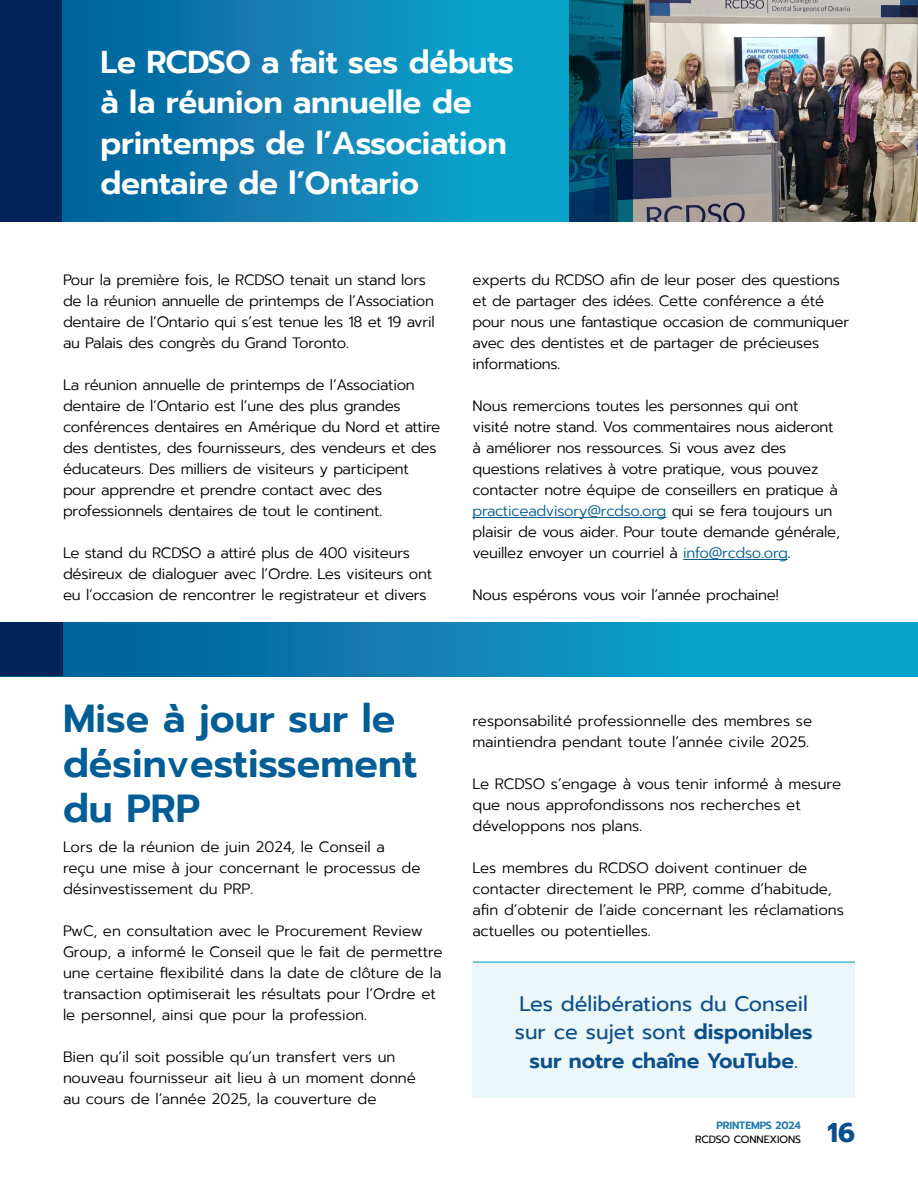
<style>
.page{position:relative;width:918px;height:1188px;background:#fff}
.page>*{position:absolute;margin:0;border:0;box-sizing:border-box;transform-origin:0 0}
.t1{font:600 39px/45px "Prompt";color:#005d95}
.t2{font:600 31.5px/40.5px "Prompt";letter-spacing:-.01em;color:#fff}
.t3{font:700 27px "Prompt";color:#0b4e8c}
.t4{font:21px/28.5px "Prompt";color:#0b4e8c;text-align:center}
.t5{font:300 15px/21px "Prompt";letter-spacing:-.015em;color:#000}
.t6{font:10.5px "Prompt";letter-spacing:-.01em;color:#000}
.t7{font:600 10.5px "Prompt";letter-spacing:-.01em;color:#1879ae}
.s1{color:#005d95}
.s2{font-weight:600}
</style>
<div class="page">
<img style="left:633px;top:0;width:285px;height:222px">
<svg style="left:62px;top:0;width:571px;height:222px;background:#0a7dac"></svg>
<div style="left:0;top:0;width:62px;height:222px;background:#002359"></div>
<hr style="left:472px;top:517px;width:194px;height:1px;background:#005d95">
<hr style="left:683px;top:559px;width:105px;height:1px;background:#005d95">
<svg style="left:63px;top:622px;width:855px;height:54px;background:#0a86b7"></svg>
<div style="left:0;top:622px;width:63px;height:54px;background:#002358"></div>
<div style="left:472px;top:962px;width:383px;height:136px;background:#ecf7fa"></div>
<hr style="left:473px;top:962px;width:382px;height:1px;background:#0ea1ca">
<h1 class="t2" style="left:100px;top:41px;width:415px">Le RCDSO a fait ses débuts à la réunion annuelle de printemps de l’Association dentaire de l’Ontario</h1>
<p class="t5" style="left:63px;top:269px;width:373px">Pour la première fois, le RCDSO tenait un stand lors de la réunion annuelle de printemps de l’Association dentaire de l’Ontario qui s’est tenue les 18 et 19 avril au Palais des congrès du Grand Toronto.</p>
<p class="t5" style="left:63px;top:374px;width:379px">La réunion annuelle de printemps de l’Association dentaire de l’Ontario est l’une des plus grandes conférences dentaires en Amérique du Nord et attire des dentistes, des fournisseurs, des vendeurs et des éducateurs. Des milliers de visiteurs y participent pour apprendre et prendre contact avec des professionnels dentaires de tout le continent.</p>
<p class="t5" style="left:63px;top:542px;width:371px">Le stand du RCDSO a attiré plus de 400 visiteurs désireux de dialoguer avec l’Ordre. Les visiteurs ont eu l’occasion de rencontrer le registrateur et divers</p>
<p class="t5" style="left:472px;top:269px;width:378px">experts du RCDSO afin de leur poser des questions et de partager des idées. Cette conférence a été pour nous une fantastique occasion de communiquer avec des dentistes et de partager de précieuses informations.</p>
<p class="t5" style="left:472px;top:395px;width:369px">Nous remercions toutes les personnes qui ont<br>visité notre stand. Vos commentaires nous aideront à améliorer nos ressources. Si vous avez des questions relatives à votre pratique, vous pouvez contacter notre équipe de conseillers en pratique à <span class="s1">practiceadvisory@rcdso.org</span> qui se fera toujours un plaisir de vous aider. Pour toute demande générale,</p>
<p class="t5" style="left:472px;top:542px;width:320px">veuillez envoyer un courriel à <span class="s1">info@rcdso.org</span>.</p>
<p class="t5" style="left:472px;top:584px;width:308px">Nous espérons vous voir l’année prochaine!</p>
<h2 class="t1" style="left:63px;top:696px;width:356px">Mise à jour sur le désinvestissement du PRP</h2>
<p class="t5" style="left:63px;top:836px;width:359px">Lors de la réunion de juin 2024, le Conseil a<br>reçu une mise à jour concernant le processus de désinvestissement du PRP.</p>
<p class="t5" style="left:63px;top:920px;width:381px">PwC, en consultation avec le Procurement Review Group, a informé le Conseil que le fait de permettre une certaine flexibilité dans la date de clôture de la transaction optimiserait les résultats pour l’Ordre et le personnel, ainsi que pour la profession.</p>
<p class="t5" style="left:63px;top:1046px;width:354px">Bien qu’il soit possible qu’un transfert vers un nouveau fournisseur ait lieu à un moment donné au cours de l’année 2025, la couverture de</p>
<p class="t5" style="left:472px;top:710px;width:341px">responsabilité professionnelle des membres se maintiendra pendant toute l’année civile 2025.</p>
<p class="t5" style="left:472px;top:773px;width:370px">Le RCDSO s’engage à vous tenir informé à mesure que nous approfondissons nos recherches et développons nos plans.</p>
<p class="t5" style="left:472px;top:857px;width:373px">Les membres du RCDSO doivent continuer de contacter directement le PRP, comme d’habitude, afin d’obtenir de l’aide concernant les réclamations actuelles ou potentielles.</p>
<p class="t4" style="left:515px;top:989px;width:299px">Les délibérations du Conseil sur ce sujet sont <span class="s2">disponibles sur notre chaîne YouTube</span>.</p>
<p class="t7" style="left:716px;top:1118px;width:86px">PRINTEMPS 2024</p>
<p class="t6" style="left:695px;top:1132px;width:107px">RCDSO CONNEXIONS</p>
<h3 class="t3" style="left:828px;top:1112px;width:29px">16</h3>
</div>
